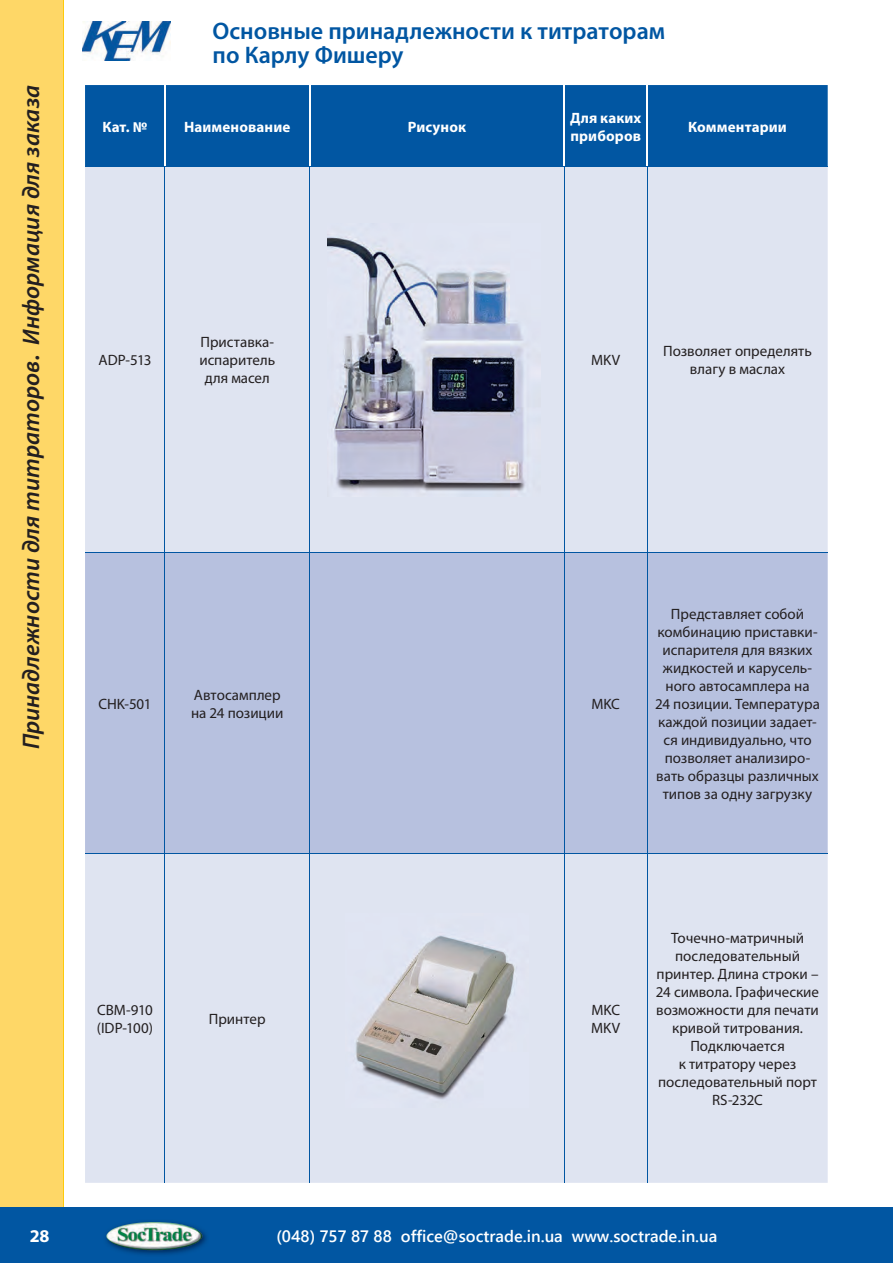
<style>
.page{position:relative;width:893px;height:1263px;background:#fff}
.page>*{position:absolute;margin:0;border:0;box-sizing:border-box;transform-origin:0 0}
.t1{font:italic 600 24px "Myriad Pro";letter-spacing:.005em;color:#231f20}
.t2{font:600 24px/24px "Myriad Pro";color:#0156a2}
.t3{font:700 18px "Myriad Pro";color:#fff}
.t4{font:600 16.5px "Segoe UI";color:#fff}
.t5{font:15px/18px "Myriad Pro";color:#231f20;text-align:center}
.t6{font:700 15px/18px "Myriad Pro";letter-spacing:.01em;color:#fff}
</style>
<div class="page">
<div style="left:0;top:0;width:64px;height:1263px;background:#fed767"></div>
<hr style="left:63px;top:0;width:1px;height:1263px;background:#feca0a">
<div style="left:0;top:1208px;width:893px;height:55px;background:#0156a2"></div>
<img style="left:82px;top:21px;width:88px;height:40px">
<img style="left:109px;top:1221px;width:98px;height:34px">
<img style="left:106px;top:1222px;width:53px;height:22px">
<div style="left:85px;top:85px;width:743px;height:82px;background:#0156a2"></div>
<div style="left:85px;top:168px;width:743px;height:1015px;background:#dfe4f1"></div>
<div style="left:85px;top:553px;width:743px;height:300px;background:#b7c1df"></div>
<hr style="left:164px;top:85px;width:1px;height:82px;background:#fff">
<hr style="left:309px;top:85px;width:1px;height:82px;background:#fff">
<hr style="left:563px;top:85px;width:2px;height:82px;background:#fff">
<hr style="left:647px;top:85px;width:1px;height:82px;background:#fff">
<hr style="left:165px;top:553px;width:1px;height:300px;background:#0156a2">
<hr style="left:309px;top:553px;width:1px;height:300px;background:#0156a2">
<hr style="left:564px;top:553px;width:1px;height:300px;background:#0156a2">
<hr style="left:647px;top:553px;width:1px;height:300px;background:#0156a2">
<hr style="left:85px;top:167px;width:80px;height:1px;background:#0156a2">
<hr style="left:85px;top:552px;width:80px;height:1px;background:#0156a2">
<hr style="left:165px;top:167px;width:145px;height:1px;background:#0156a2">
<hr style="left:165px;top:167px;width:1px;height:385px;background:#0156a2">
<hr style="left:165px;top:552px;width:145px;height:1px;background:#0156a2">
<hr style="left:564px;top:167px;width:83px;height:1px;background:#0156a2">
<hr style="left:564px;top:552px;width:83px;height:1px;background:#0156a2">
<hr style="left:647px;top:167px;width:181px;height:1px;background:#0156a2">
<hr style="left:647px;top:167px;width:1px;height:385px;background:#0156a2">
<hr style="left:647px;top:552px;width:181px;height:1px;background:#0156a2">
<hr style="left:85px;top:853px;width:80px;height:1px;background:#0156a2">
<hr style="left:165px;top:853px;width:145px;height:1px;background:#0156a2">
<hr style="left:165px;top:853px;width:1px;height:330px;background:#0156a2">
<hr style="left:564px;top:853px;width:83px;height:1px;background:#0156a2">
<hr style="left:647px;top:853px;width:181px;height:1px;background:#0156a2">
<hr style="left:647px;top:853px;width:1px;height:330px;background:#0156a2">
<hr style="left:309px;top:167px;width:1px;height:385px;background:#0156a2">
<hr style="left:310px;top:167px;width:254px;height:1px;background:#0156a2">
<hr style="left:564px;top:167px;width:1px;height:385px;background:#0156a2">
<hr style="left:310px;top:552px;width:254px;height:1px;background:#0156a2">
<hr style="left:309px;top:853px;width:1px;height:330px;background:#0156a2">
<hr style="left:310px;top:853px;width:254px;height:1px;background:#0156a2">
<hr style="left:564px;top:853px;width:1px;height:330px;background:#0156a2">
<img style="left:328px;top:223px;width:213px;height:273px">
<img style="left:346px;top:914px;width:182px;height:193px">
<h1 class="t1" style="left:16px;top:749px;width:666px;rotate:-90deg">Принадлежности для титраторов. Информация для заказа</h1>
<h1 class="t2" style="left:213px;top:19px;width:454px">Основные принадлежности к титраторам по Карлу Фишеру</h1>
<p class="t6" style="left:103px;top:117px;width:46px">Кат. №</p>
<p class="t6" style="left:184px;top:117px;width:108px">Наименование</p>
<p class="t6" style="left:408px;top:117px;width:60px">Рисунок</p>
<p class="t6" style="left:570px;top:108px;width:73px">Для каких приборов</p>
<p class="t6" style="left:688px;top:117px;width:100px">Комментарии</p>
<p class="t5" style="left:99px;top:351px;width:54px">ADP-513</p>
<p class="t5" style="left:199px;top:333px;width:77px">Приставка&shy;испаритель для масел</p>
<p class="t5" style="left:591px;top:351px;width:31px">MKV</p>
<p class="t5" style="left:663px;top:342px;width:150px">Позволяет определять влагу в маслах</p>
<p class="t5" style="left:99px;top:694px;width:54px">CHK-501</p>
<p class="t5" style="left:191px;top:685px;width:94px;text-align:left">Автосамплер на 24 позиции</p>
<p class="t5" style="left:591px;top:694px;width:30px">MKC</p>
<p class="t5" style="left:655px;top:604px;width:166px">Представляет собой комбинацию приставки&shy;испарителя для вязких жидкостей и карусель&shy;ного автосамплера на<br>24 позиции. Температура каждой позиции задает&shy;ся индивидуально, что позволяет анализиро&shy;вать образцы различных типов за одну загрузку</p>
<p class="t5" style="left:97px;top:1000px;width:57px;text-align:left">CBM-910 (IDP-100)</p>
<p class="t5" style="left:209px;top:1009px;width:58px">Принтер</p>
<p class="t5" style="left:591px;top:1000px;width:31px;text-align:left">MKC<br>MKV</p>
<p class="t5" style="left:656px;top:928px;width:165px">Точечно-матричный последовательный принтер. Длина строки –<br>24 символа. Графические возможности для печати кривой титрования.<br>Подключается<br>к титратору через последовательный порт<br>RS-232C</p>
<p class="t3" style="left:30px;top:1224px;width:21px">28</p>
<p class="t4" style="left:276px;top:1221px;width:443px">(048) 757 87 88 office@soctrade.in.ua www.soctrade.in.ua</p>
</div>
